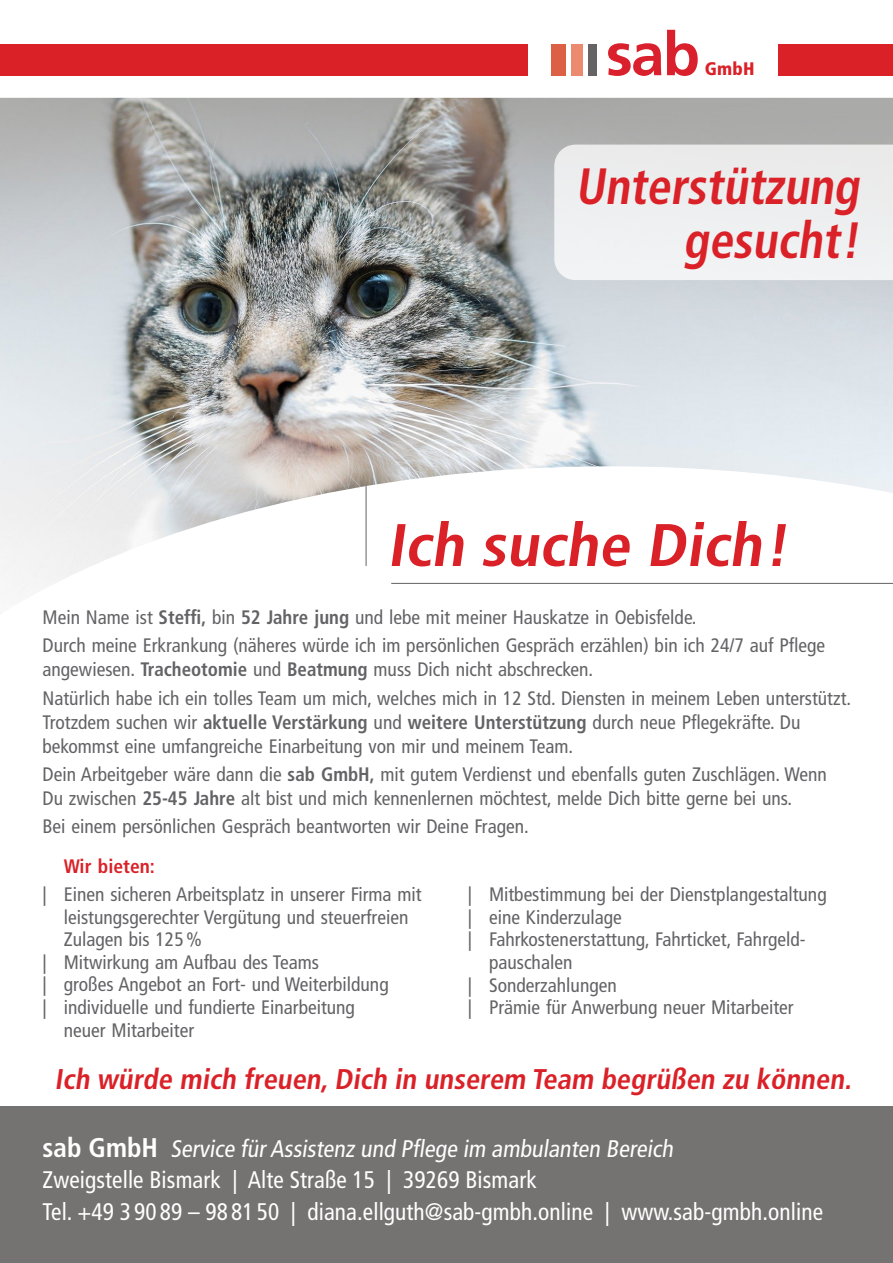
<style>
.page{position:relative;width:893px;height:1263px;background:#fff}
.page>*{position:absolute;margin:0;border:0;box-sizing:border-box;transform-origin:0 0}
.t1{font:700 condensed 60px "Frutiger LT";color:#da2128;scale:1.05 1}
.t2{font:700 condensed 51px/54px "Frutiger LT";color:#da2128;text-align:right;scale:.94 1}
.t3{font:700 condensed 28.5px "Frutiger LT";color:#da2128}
.t4{font:condensed 24px/31.5px "Frutiger LT";letter-spacing:.005em;color:#fff}
.t5{font:condensed 24px "Frutiger LT Std";color:#fff}
.t6{font:condensed 19.5px/28.2px "Frutiger LT";color:#636366}
.t7{font:700 condensed 19.5px "Frutiger LT";color:#da2128}
.t8{font:900 condensed 18.15px "Frutiger LT";color:#da2128}
.s1{font-weight:700}
.s2{font-weight:700;font-size:27px}
</style>
<div class="page">
<div style="left:0;top:1106px;width:893px;height:157px;background:#757272"></div>
<div style="left:0;top:44px;width:527px;height:31px;background:#da2128"></div>
<div style="left:778px;top:44px;width:115px;height:31px;background:#da2128"></div>
<svg style="left:608px;top:43px;width:53px;height:33px"></svg>
<svg style="left:667px;top:30px;width:31px;height:46px"></svg>
<div style="left:551px;top:44px;width:14px;height:31px;background:#dc6046"></div>
<div style="left:571px;top:44px;width:11px;height:31px;background:#eb8a6e"></div>
<div style="left:588px;top:44px;width:8px;height:31px;background:#666265"></div>
<img style="left:0;top:98px;width:893px;height:516px">
<div style="left:554px;top:145px;width:339px;height:135px;background:#eeefef"></div>
<p class="t8" style="left:705px;top:58px;width:51px">GmbH</p>
<h2 class="t2" style="left:575px;top:159px;width:312px">Unterstützung gesucht!</h2>
<h1 class="t1" style="left:387px;top:510px;width:393px">Ich suche Dich!</h1>
<p class="t6" style="left:43px;top:603px;width:784px">Mein Name ist <span class="s1">Steffi,</span> bin <span class="s1">52 Jahre jung</span> und lebe mit meiner Hauskatze in Oebisfelde.<br>Durch meine Erkrankung (näheres würde ich im persönlichen Gespräch erzählen) bin ich 24/7 auf Pflege</p>
<p class="t6" style="left:43px;top:655px;width:810px">angewiesen. <span class="s1">Tracheotomie</span> und <span class="s1">Beatmung</span> muss Dich nicht abschrecken.<br>Natürlich habe ich ein tolles Team um mich, welches mich in 12 Std. Diensten in meinem Leben unterstützt.</p>
<p class="t6" style="left:43px;top:710px;width:759px;line-height:24px">Trotzdem suchen wir <span class="s1">aktuelle Verstärkung</span> und <span class="s1">weitere Unterstützung</span> durch neue Pflegekräfte. Du bekommst eine umfangreiche Einarbeitung von mir und meinem Team.</p>
<p class="t6" style="left:43px;top:762px;width:786px;line-height:24px">Dein Arbeitgeber wäre dann die <span class="s1">sab GmbH,</span> mit gutem Verdienst und ebenfalls guten Zuschlägen. Wenn<br>Du zwischen <span class="s1">25-45 Jahre</span> alt bist und mich kennenlernen möchtest, melde Dich bitte gerne bei uns.</p>
<p class="t6" style="left:43px;top:812px;width:488px">Bei einem persönlichen Gespräch beantworten wir Deine Fragen.</p>
<p class="t7" style="left:64px;top:854px;width:93px">Wir bieten:</p>
<p class="t6" style="left:43px;top:881px;width:381px">| Einen sicheren Arbeitsplatz in unserer Firma mit</p>
<p class="t6" style="left:64px;top:903px;width:346px">leistungsgerechter Vergütung und steuerfreien</p>
<p class="t6" style="left:64px;top:926px;width:140px">Zulagen bis 125%</p>
<p class="t6" style="left:43px;top:948px;width:278px">| Mitwirkung am Aufbau des Teams</p>
<p class="t6" style="left:43px;top:971px;width:348px">| großes Angebot an Fort- und Weiterbildung</p>
<p class="t6" style="left:43px;top:993px;width:314px">| individuelle und fundierte Einarbeitung</p>
<p class="t6" style="left:64px;top:1016px;width:132px">neuer Mitarbeiter</p>
<p class="t6" style="left:468px;top:881px;width:360px">| Mitbestimmung bei der Dienstplangestaltung</p>
<p class="t6" style="left:468px;top:903px;width:156px">| eine Kinderzulage</p>
<p class="t6" style="left:468px;top:926px;width:338px">| Fahrkostenerstattung, Fahrticket, Fahrgeld-</p>
<p class="t6" style="left:489px;top:948px;width:85px">pauschalen</p>
<p class="t6" style="left:468px;top:971px;width:151px">| Sonderzahlungen</p>
<p class="t6" style="left:468px;top:993px;width:327px">| Prämie für Anwerbung neuer Mitarbeiter</p>
<h3 class="t3" style="left:55px;top:1063px;width:803px">Ich würde mich freuen,Dich in unserem Team begrüßen zu können.</h3>
<p class="t5" style="left:43px;top:1134px;width:636px"><span class="s2">s a b G m b H</span> Service fürAssistenz und Pflege im ambulanten Bereich</p>
<p class="t4" style="left:43px;top:1164px;width:782px">Zweigstelle Bismark | Alte Straße 15 | 39269 Bismark<br>Tel. +49 3 90 89 – 98 81 50 | diana.ellguth@sab-gmbh.online | www.sab-gmbh.online</p>
</div>
